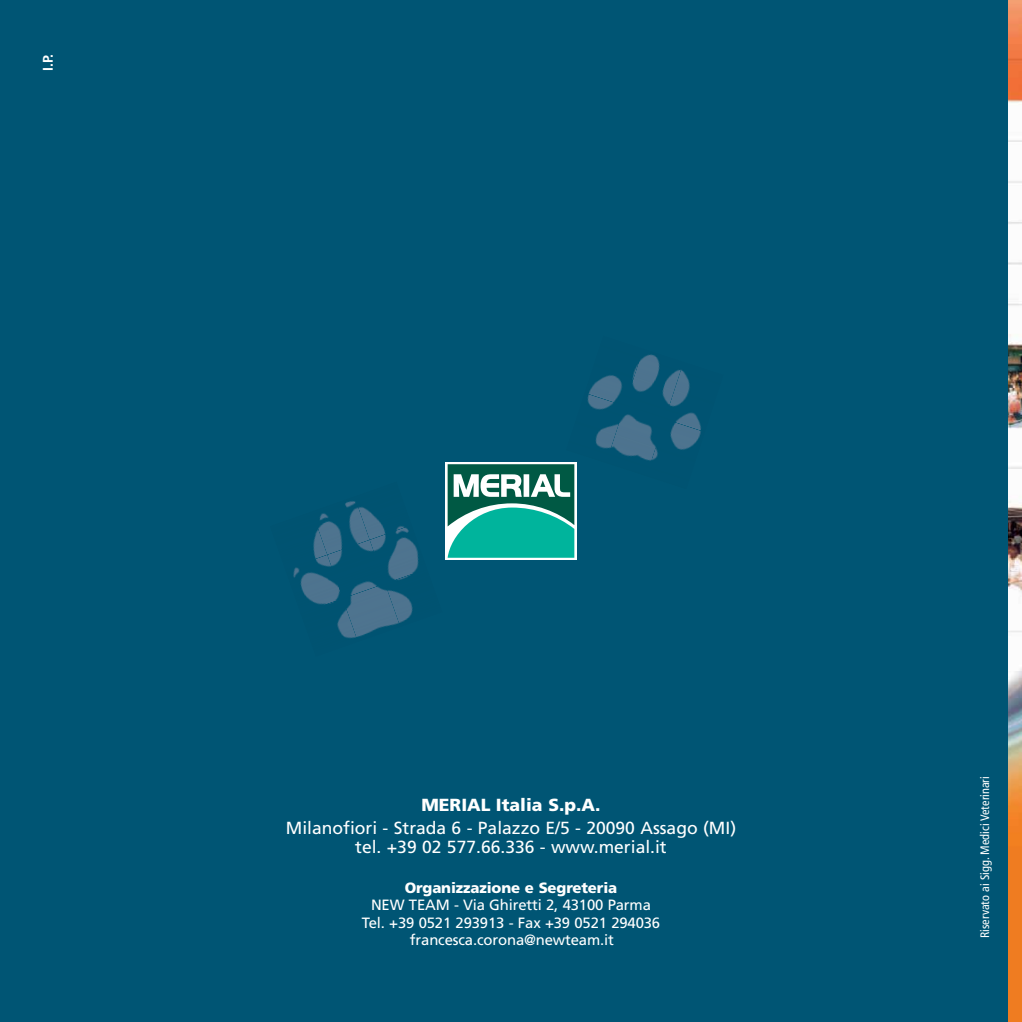
<style>
.page{position:relative;width:1022px;height:1022px;background:#fff}
.page>*{position:absolute;margin:0;border:0;box-sizing:border-box;transform-origin:0 0}
.t1{font:17.5px/19.2px "Frutiger";color:#fff;text-align:center}
.t2{font:900 17.5px "Frutiger";color:#fff}
.t3{font:14.88px/17.5px "Frutiger";letter-spacing:-.01em;color:#fff;text-align:center}
.t4{font:900 14.88px "Frutiger";letter-spacing:-.01em;color:#fff}
.t5{font:700 14px "Frutiger";color:#fff}
.t6{font:condensed 12.25px "Frutiger";color:#fff}
</style>
<div class="page">
<img style="left:1007px;top:0;width:15px;height:1022px">
<div style="left:0;top:0;width:1007px;height:1022px;background:#005574"></div>
<svg style="left:445px;top:462px;width:132px;height:98px"></svg>
<svg style="left:448px;top:464px;width:126px;height:94px;background:#36a391"></svg>
<img style="left:313px;top:501px;width:41px;height:54px">
<img style="left:354px;top:501px;width:28px;height:39px">
<img style="left:293px;top:555px;width:34px;height:43px">
<img style="left:327px;top:540px;width:43px;height:58px">
<img style="left:370px;top:525px;width:49px;height:58px">
<img style="left:307px;top:598px;width:36px;height:38px">
<img style="left:343px;top:583px;width:42px;height:55px">
<img style="left:385px;top:569px;width:34px;height:58px">
<img style="left:589px;top:375px;width:33px;height:18px">
<img style="left:632px;top:354px;width:33px;height:46px">
<img style="left:665px;top:370px;width:33px;height:49px">
<img style="left:566px;top:393px;width:54px;height:70px">
<img style="left:606px;top:406px;width:40px;height:57px">
<img style="left:646px;top:419px;width:55px;height:42px">
<p class="t5" style="left:42px;top:71px;width:19px;rotate:-90deg">I.P.</p>
<p class="t2" style="left:421px;top:798px;width:181px">MERIAL Italia S.p.A.</p>
<p class="t1" style="left:286px;top:819px;width:452px">Milanofiori - Strada 6 - Palazzo E/5 - 20090 Assago (MI) tel. +39 02 577.66.336 - www.merial.it</p>
<p class="t4" style="left:405px;top:881px;width:214px">Organizzazione e Segreteria</p>
<p class="t3" style="left:362px;top:897px;width:300px">NEW TEAM - Via Ghiretti 2, 43100 Parma<br>Tel. +39 0521 293913 - Fax +39 0521 294036 francesca.corona@newteam.it</p>
<p class="t6" style="left:980px;top:938px;width:163px;rotate:-90deg">Riservato ai Sigg. Medici Veterinari</p>
</div>
